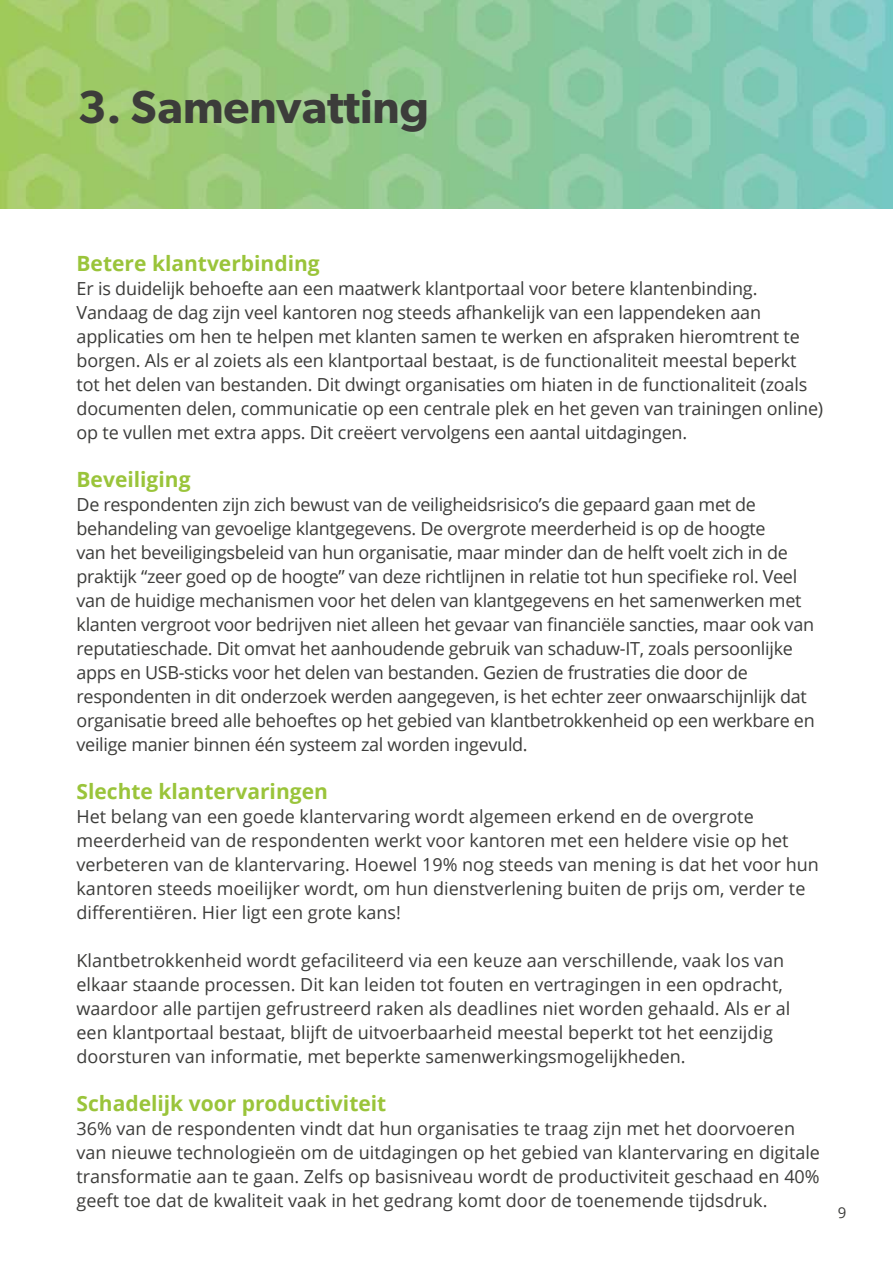
<style>
.page{position:relative;width:893px;height:1263px;background:#fff}
.page>*{position:absolute;margin:0;border:0;box-sizing:border-box;transform-origin:0 0}
.t1{font:600 46.5px "Gibson";color:#3c3c3a}
.t2{font:700 21px "Open Sans";color:#9ac43a}
.t3{font:18px/24px "Open Sans";letter-spacing:-.01em;color:#3c3c3a}
.t4{font:15px "Open Sans";color:#3c3c3a}
</style>
<div class="page">
<img style="left:0;top:0;width:893px;height:208px">
<h1 class="t1" style="left:77px;top:79px;width:353px">3. Samenvatting</h1>
<p class="t2" style="left:77px;top:249px;width:245px">Betere klantverbinding</p>
<p class="t3" style="left:77px;top:276px;width:748px">Er is duidelijk behoefte aan een maatwerk klantportaal voor betere klantenbinding.<br>Vandaag de dag zijn veel kantoren nog steeds afhankelijk van een lappendeken aan applicaties om hen te helpen met klanten samen te werken en afspraken hieromtrent te borgen. Als er al zoiets als een klantportaal bestaat, is de functionaliteit meestal beperkt tot het delen van bestanden. Dit dwingt organisaties om hiaten in de functionaliteit (zoals documenten delen, communicatie op een centrale plek en het geven van trainingen online) op te vullen met extra apps. Dit creëert vervolgens een aantal uitdagingen.</p>
<p class="t2" style="left:77px;top:465px;width:116px">Beveiliging</p>
<p class="t3" style="left:77px;top:492px;width:740px">De respondenten zijn zich bewust van de veiligheidsrisico’s die gepaard gaan met de behandeling van gevoelige klantgegevens. De overgrote meerderheid is op de hoogte<br>van het beveiligingsbeleid van hun organisatie, maar minder dan de helft voelt zich in de praktijk “zeer goed op de hoogte” van deze richtlijnen in relatie tot hun specifieke rol. Veel van de huidige mechanismen voor het delen van klantgegevens en het samenwerken met klanten vergroot voor bedrijven niet alleen het gevaar van financiële sancties, maar ook van reputatieschade. Dit omvat het aanhoudende gebruik van schaduw-IT, zoals persoonlijke apps en USB-sticks voor het delen van bestanden. Gezien de frustraties die door de respondenten in dit onderzoek werden aangegeven, is het echter zeer onwaarschijnlijk dat organisatie breed alle behoeftes op het gebied van klantbetrokkenheid op een werkbare en veilige manier binnen één systeem zal worden ingevuld.</p>
<p class="t2" style="left:77px;top:777px;width:253px">Slechte klantervaringen</p>
<p class="t3" style="left:77px;top:804px;width:744px">Het belang van een goede klantervaring wordt algemeen erkend en de overgrote meerderheid van de respondenten werkt voor kantoren met een heldere visie op het verbeteren van de klantervaring. Hoewel 19% nog steeds van mening is dat het voor hun kantoren steeds moeilijker wordt, om hun dienstverlening buiten de prijs om, verder te differentiëren. Hier ligt een grote kans!</p>
<p class="t3" style="left:77px;top:948px;width:715px">Klantbetrokkenheid wordt gefaciliteerd via een keuze aan verschillende, vaak los van elkaar staande processen. Dit kan leiden tot fouten en vertragingen in een opdracht, waardoor alle partijen gefrustreerd raken als deadlines niet worden gehaald. Als er al een klantportaal bestaat, blijft de uitvoerbaarheid meestal beperkt tot het eenzijdig doorsturen van informatie, met beperkte samenwerkingsmogelijkheden.</p>
<p class="t2" style="left:77px;top:1089px;width:311px">Schadelijk voor productiviteit</p>
<p class="t3" style="left:77px;top:1116px;width:745px">36% van de respondenten vindt dat hun organisaties te traag zijn met het doorvoeren van nieuwe technologieën om de uitdagingen op het gebied van klantervaring en digitale transformatie aan te gaan. Zelfs op basisniveau wordt de productiviteit geschaad en 40% geeft toe dat de kwaliteit vaak in het gedrang komt door de toenemende tijdsdruk.</p>
<p class="t4" style="left:838px;top:1203px;width:10px">9</p>
</div>
